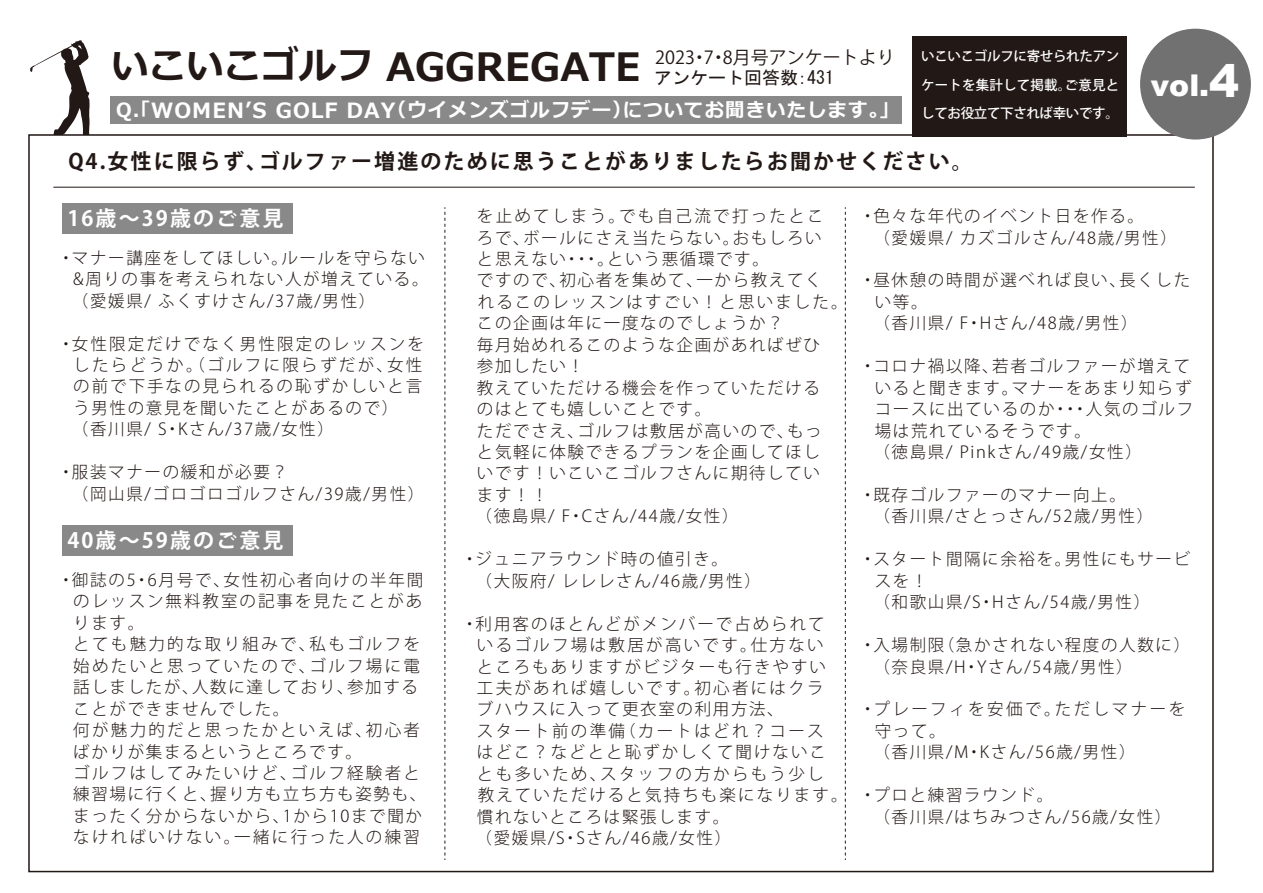
<style>
.page{position:relative;width:1263px;height:893px;background:#fff}
.page>*{position:absolute;margin:0;border:0;box-sizing:border-box;transform-origin:0 0}
.t1{font:700 39px "Meiryo";color:#221815}
.t2{font:900 30px "Arial";color:#fff}
.t3{font:700 21px "Koz Go Pr 6 N";letter-spacing:.1em;color:#221815}
.t4{font:700 21px "Koz Go Pr 6 N";letter-spacing:.1em;color:#fff}
.t5{font:700 19.5px "Meiryo";letter-spacing:.05em;color:#fff}
.t6{font:18px "Koz Go Pr 6 N";color:#221815}
.t7{font:18px "MS Gothic";color:#221815}
.t8{font:300 16.5px/21.5px "Koz Go Pr 6 N";letter-spacing:.1em;color:#221815}
.t9{font:300 16.5px/21.5px "Koz Go Pr 6 N";letter-spacing:.12em;color:#221815}
.t10{font:300 16.5px "Koz Go Pr 6 N";letter-spacing:.14em;color:#221815}
.t11{font:300 16.5px "Koz Go Pr 6 N";letter-spacing:.125em;color:#221815}
.t12{font:300 16.5px "Koz Go Pr 6 N";letter-spacing:.13em;color:#221815}
.t13{font:300 16.5px "Koz Go Pr 6 N";letter-spacing:.15em;color:#221815}
.t14{font:500 13.5px/28.5px "Koz Go Pr 6 N";letter-spacing:-.025em;color:#fff;text-align:justify}
.s1{font-size:37.5px}
.s2{font-size:21px}
.s3{font-size:45px}
</style>
<div class="page">
<div style="left:62px;top:203px;width:230px;height:31px;background:#898989"></div>
<div style="left:62px;top:525px;width:230px;height:31px;background:#898989"></div>
<hr style="left:53px;top:187px;width:1142px;height:1px;background:#221815">
<svg style="left:444px;top:207px;width:1px;height:653px"></svg>
<svg style="left:845px;top:207px;width:1px;height:653px"></svg>
<div style="left:110px;top:96px;width:791px;height:28px;background:#898989"></div>
<div style="left:913px;top:37px;width:214px;height:100px;background:#221815"></div>
<svg style="left:30px;top:40px;width:60px;height:94px"></svg>
<div style="left:1140px;top:29px;width:111px;height:111px;background:#727171;border-radius:50%"></div>
<h1 class="t1" style="left:111px;top:45px;width:531px"><span class="s1">いこいこゴルフ</span> AGGREGATE</h1>
<p class="t5" style="left:116px;top:99px;width:784px">Q.「<span class="s2">WOMENʼS GOLF DAY</span>（ウイメンズゴルフデー）についてお聞きいたします。」</p>
<p class="t6" style="left:655px;top:47px;width:241px">2023・7・8月号アンケートより</p>
<p class="t7" style="left:654px;top:69px;width:181px">アンケート回答数：431</p>
<h2 class="t2" style="left:1151px;top:64px;width:90px">vol.<span class="s3">4</span></h2>
<p class="t14" style="left:921px;top:43px;width:200px">いこいこゴルフに寄せられたアンケートを集計して掲載。ご意見としてお役立て下されば幸いです。</p>
<p class="t3" style="left:68px;top:150px;width:906px">Q4.女性に限らず、ゴルファー増進のために思うことがありましたらお聞かせください。</p>
<p class="t4" style="left:67px;top:207px;width:218px">16歳～39歳のご意見</p>
<p class="t8" style="left:859px;top:206px;width:319px">・色々な年代のイベント日を作る。<br>　（愛媛県/ カズゴルさん/48歳/男性）</p>
<p class="t8" style="left:859px;top:270px;width:332px">・昼休憩の時間が選べれば良い、長くした</p>
<p class="t8" style="left:875px;top:291px;width:54px">い等。</p>
<p class="t8" style="left:863px;top:313px;width:276px">　（香川県/ F・Hさん/48歳/男性）</p>
<p class="t8" style="left:859px;top:356px;width:332px">・コロナ禍以降、若者ゴルファーが増えて</p>
<p class="t8" style="left:875px;top:377px;width:318px">いると聞きます。マナーをあまり知らず</p>
<p class="t8" style="left:875px;top:399px;width:320px">コースに出ているのか・・・人気のゴルフ</p>
<p class="t8" style="left:875px;top:420px;width:218px">場は荒れているそうです。</p>
<p class="t8" style="left:863px;top:442px;width:280px">　（徳島県/ Pinkさん/49歳/女性）</p>
<p class="t8" style="left:859px;top:484px;width:295px">・既存ゴルファーのマナー向上。<br>　（香川県/さとっさん/52歳/男性）</p>
<p class="t8" style="left:859px;top:549px;width:332px">・スタート間隔に余裕を。男性にもサービ</p>
<p class="t8" style="left:875px;top:570px;width:54px">スを！</p>
<p class="t8" style="left:863px;top:592px;width:288px">　（和歌山県/S・Hさん/54歳/男性）</p>
<p class="t8" style="left:859px;top:635px;width:332px">・入場制限（急かされない程度の人数に）　（奈良県/H・Yさん/54歳/男性）</p>
<p class="t13" style="left:859px;top:700px;width:327px">・プレーフィを安価で。ただしマナーを</p>
<p class="t8" style="left:875px;top:720px;width:72px">守って。</p>
<p class="t8" style="left:863px;top:742px;width:273px">　（香川県/M・Kさん/56歳/男性）</p>
<p class="t8" style="left:859px;top:785px;width:313px">・プロと練習ラウンド。<br>　（香川県/はちみつさん/56歳/女性）</p>
<p class="t10" style="left:477px;top:207px;width:348px">を止めてしまう。でも自己流で打ったとこ</p>
<p class="t8" style="left:477px;top:227px;width:346px">ろで、ボールにさえ当たらない。おもしろい</p>
<p class="t8" style="left:477px;top:249px;width:294px">と思えない・・・。という悪循環です。</p>
<p class="t8" style="left:477px;top:270px;width:346px">ですので、初心者を集めて、一から教えてく</p>
<p class="t11" style="left:478px;top:293px;width:371px">れるこのレッスンはすごい！と思いました。</p>
<p class="t8" style="left:477px;top:313px;width:308px">この企画は年に一度なのでしょうか？</p>
<p class="t8" style="left:477px;top:334px;width:345px">毎月始めれるこのような企画があればぜひ</p>
<p class="t8" style="left:477px;top:356px;width:109px">参加したい！</p>
<p class="t8" style="left:477px;top:377px;width:345px">教えていただける機会を作っていただける</p>
<p class="t8" style="left:477px;top:399px;width:236px">のはとても嬉しいことです。</p>
<p class="t8" style="left:477px;top:420px;width:346px">ただでさえ、ゴルフは敷居が高いので、もっ</p>
<p class="t8" style="left:477px;top:442px;width:345px">と気軽に体験できるプランを企画してほし</p>
<p class="t8" style="left:477px;top:463px;width:345px">いです！いこいこゴルフさんに期待してい</p>
<p class="t8" style="left:477px;top:484px;width:72px">ます！！</p>
<p class="t8" style="left:466px;top:506px;width:274px">　（徳島県/ F・Cさん/44歳/女性）</p>
<p class="t8" style="left:461px;top:549px;width:301px">・ジュニアラウンド時の値引き。<br>　（大阪府/ レレレさん/46歳/男性）</p>
<p class="t9" style="left:461px;top:613px;width:365px">・利用客のほとんどがメンバーで占められて</p>
<p class="t10" style="left:477px;top:636px;width:348px">いるゴルフ場は敷居が高いです。仕方ない</p>
<p class="t9" style="left:477px;top:656px;width:351px">ところもありますがビジターも行きやすい</p>
<p class="t10" style="left:477px;top:679px;width:348px">工夫があれば嬉しいです。初心者にはクラ</p>
<p class="t8" style="left:477px;top:699px;width:308px">ブハウスに入って更衣室の利用方法、</p>
<p class="t10" style="left:477px;top:722px;width:348px">スタート前の準備（カートはどれ？コース</p>
<p class="t9" style="left:477px;top:742px;width:351px">はどこ？などとと恥ずかしくて聞けないこ</p>
<p class="t10" style="left:477px;top:764px;width:348px">とも多いため、スタッフの方からもう少し</p>
<p class="t11" style="left:478px;top:786px;width:371px">教えていただけると気持ちも楽になります。</p>
<p class="t8" style="left:477px;top:806px;width:254px">慣れないところは緊張します。</p>
<p class="t8" style="left:466px;top:828px;width:267px">　（愛媛県/S・Sさん/46歳/女性）</p>
<p class="t8" style="left:58px;top:247px;width:369px">・マナー講座をしてほしい。ルールを守らない</p>
<p class="t8" style="left:73px;top:269px;width:357px">&amp;周りの事を考えられない人が増えている。</p>
<p class="t8" style="left:62px;top:290px;width:315px">　（愛媛県/ ふくすけさん/37歳/男性）</p>
<p class="t12" style="left:58px;top:334px;width:368px">・女性限定だけでなく男性限定のレッスンを</p>
<p class="t10" style="left:73px;top:356px;width:351px">したらどうか。（ゴルフに限らずだが、女性</p>
<p class="t9" style="left:73px;top:376px;width:351px">の前で下手なの見られるの恥ずかしいと言</p>
<p class="t8" style="left:73px;top:397px;width:327px">う男性の意見を聞いたことがあるので）</p>
<p class="t8" style="left:62px;top:419px;width:273px">　（香川県/ S・Kさん/37歳/女性）</p>
<p class="t8" style="left:58px;top:462px;width:368px">・服装マナーの緩和が必要？<br>　（岡山県/ゴロゴロゴルフさん/39歳/男性）</p>
<p class="t4" style="left:67px;top:529px;width:218px">40歳～59歳のご意見</p>
<p class="t9" style="left:73px;top:569px;width:355px;text-indent:-15px">・御誌の5・6月号で、女性初心者向けの半年間のレッスン無料教室の記事を見たことがあります。<br>とても魅力的な取り組みで、私もゴルフを始めたいと思っていたので、ゴルフ場に電話しましたが、人数に達しており、参加することができませんでした。<br>何が魅力的だと思ったかといえば、初心者ばかりが集まるというところです。<br>ゴルフはしてみたいけど、ゴルフ経験者と練習場に行くと、握り方も立ち方も姿勢も、まったく分からないから、1から10まで聞かなければいけない。一緒に行った人の練習</p>
</div>
